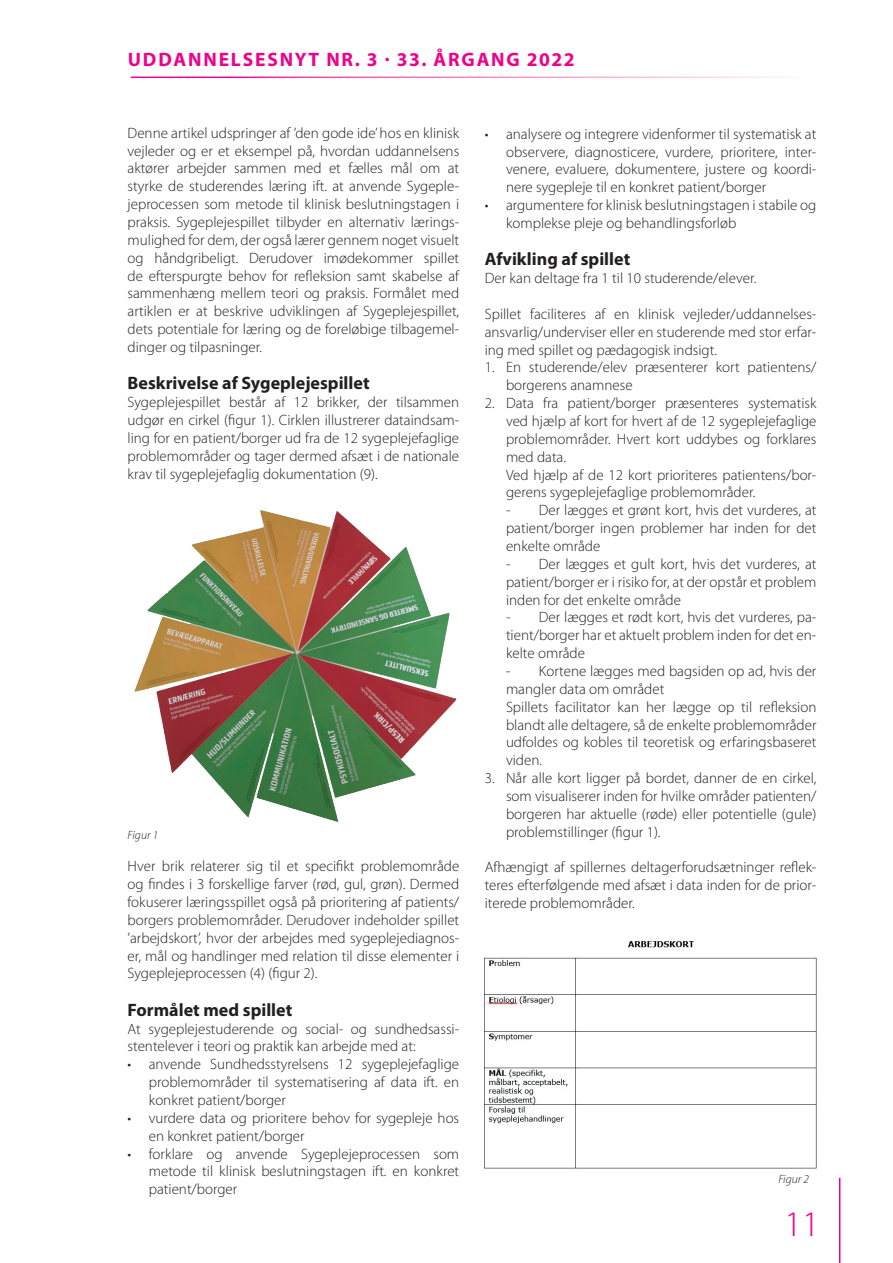
<style>
.page{position:relative;width:893px;height:1263px;background:#fff}
.page>*{position:absolute;margin:0;border:0;box-sizing:border-box;transform-origin:0 0}
.t1{font:300 36px "Myriad Pro";color:#ed028c}
.t2{font:700 19.5px "Myriad Pro";letter-spacing:.095em;color:#ed028c}
.t3{font:700 18px "Myriad Pro";color:#231f20}
.t4{font:300 15px/17.9px "Myriad Pro";color:#231f20;text-align:justify}
.t5{font:italic 300 12px "Myriad Pro";color:#231f20}
</style>
<div class="page">
<hr style="left:839px;top:1178px;width:1px;height:85px;background:#ed028c">
<img style="left:134px;top:510px;width:323px;height:312px">
<img style="left:482px;top:941px;width:335px;height:228px">
<h2 class="t2" style="left:128px;top:46px;width:448px">UDDANNELSESNYT NR. 3 · 33. ÅRGANG 2022</h2>
<p class="t4" style="left:128px;top:124px;width:333px">Denne artikel udspringer af ’den gode ide’ hos en klinisk vejleder og er et eksempel på, hvordan uddannelsens aktører arbejder sammen med et fælles mål om at styrke de studerendes læring ift. at anvende Sygeple&shy;jeprocessen som metode til klinisk beslutningstagen i praksis. Sygeplejespillet tilbyder en alternativ lærings&shy;mulighed for dem, der også lærer gennem noget visuelt og håndgribeligt. Derudover imødekommer spillet de efterspurgte behov for refleksion samt skabelse af sammenhæng mellem teori og praksis. Formålet med artiklen er at beskrive udviklingen af Sygeplejespillet, dets potentiale for læring og de foreløbige tilbagemel&shy;dinger og tilpasninger.</p>
<p class="t3" style="left:128px;top:371px;width:244px">Beskrivelse af Sygeplejespillet</p>
<p class="t4" style="left:128px;top:393px;width:333px">Sygeplejespillet består af 12 brikker, der tilsammen udgør en cirkel (figur 1). Cirklen illustrerer dataindsam&shy;ling for en patient/borger ud fra de 12 sygeplejefaglige problemområder og tager dermed afsæt i de nationale krav til sygeplejefaglig dokumentation (9).</p>
<p class="t5" style="left:128px;top:828px;width:32px">Figur 1</p>
<p class="t4" style="left:128px;top:857px;width:333px">Hver brik relaterer sig til et specifikt problemområde og findes i 3 forskellige farver (rød, gul, grøn). Dermed fokuserer læringsspillet også på prioritering af patients/ borgers problemområder. Derudover indeholder spillet ’arbejdskort’, hvor der arbejdes med sygeplejediagnos&shy;er, mål og handlinger med relation til disse elementer i Sygeplejeprocessen (4) (figur 2).</p>
<p class="t3" style="left:128px;top:998px;width:166px">Formålet med spillet</p>
<p class="t4" style="left:128px;top:1019px;width:332px">At sygeplejestuderende og social- og sundhedsassi&shy;stentelever i teori og praktik kan arbejde med at:</p>
<p class="t4" style="left:149px;top:1055px;width:312px;text-indent:-21px">• anvende Sundhedsstyrelsens 12 sygeplejefaglige problemområder til systematisering af data ift. en konkret patient/borger</p>
<p class="t4" style="left:149px;top:1109px;width:312px;text-indent:-21px">• vurdere data og prioritere behov for sygepleje hos en konkret patient/borger</p>
<p class="t4" style="left:149px;top:1144px;width:312px;text-indent:-21px">• forklare og anvende Sygeplejeprocessen som metode til klinisk beslutningstagen ift. en konkret patient/borger</p>
<p class="t4" style="left:506px;top:125px;width:312px;text-indent:-21px">• analysere og integrere videnformer til systematisk at observere, diagnosticere, vurdere, prioritere, inter&shy;venere, evaluere, dokumentere, justere og koordi&shy;nere sygepleje til en konkret patient/borger</p>
<p class="t4" style="left:506px;top:196px;width:312px;text-indent:-21px">• argumentere for klinisk beslutningstagen i stabile og komplekse pleje og behandlingsforløb</p>
<p class="t3" style="left:485px;top:248px;width:147px">Afvikling af spillet</p>
<p class="t4" style="left:485px;top:269px;width:273px">Der kan deltage fra 1 til 10 studerende/elever.</p>
<p class="t4" style="left:485px;top:305px;width:333px">Spillet faciliteres af en klinisk vejleder/uddannelses&shy;ansvarlig/underviser eller en studerende med stor erfar&shy;ing med spillet og pædagogisk indsigt.</p>
<p class="t4" style="left:506px;top:358px;width:312px;text-indent:-21px">1. En studerende/elev præsenterer kort patientens/ borgerens anamnese</p>
<p class="t4" style="left:506px;top:394px;width:312px;text-align:left;text-indent:-21px">2. Data fra patient/borger præsenteres systematisk ved hjælp af kort for hvert af de 12 sygeplejefaglige problemområder. Hvert kort uddybes og forklares med data.<br>Ved hjælp af de 12 kort prioriteres patientens/bor&shy;gerens sygeplejefaglige problemområder.</p>
<p class="t4" style="left:506px;top:501px;width:312px">- Der lægges et grønt kort, hvis det vurderes, at patient/borger ingen problemer har inden for det enkelte område</p>
<p class="t4" style="left:506px;top:555px;width:312px">- Der lægges et gult kort, hvis det vurderes, at patient/borger er i risiko for, at der opstår et problem inden for det enkelte område</p>
<p class="t4" style="left:506px;top:608px;width:312px">- Der lægges et rødt kort, hvis det vurderes, pa&shy;tient/borger har et aktuelt problem inden for det en&shy;kelte område</p>
<p class="t4" style="left:506px;top:662px;width:312px;text-align:left">- Kortene lægges med bagsiden op ad, hvis der mangler data om området<br>Spillets facilitator kan her lægge op til refleksion blandt alle deltagere, så de enkelte problemområder udfoldes og kobles til teoretisk og erfaringsbaseret viden.</p>
<p class="t4" style="left:506px;top:769px;width:312px;text-indent:-21px">3. Når alle kort ligger på bordet, danner de en cirkel, som visualiserer inden for hvilke områder patienten/ borgeren har aktuelle (røde) eller potentielle (gule) problemstillinger (figur 1).</p>
<p class="t4" style="left:485px;top:858px;width:333px">Afhængigt af spillernes deltagerforudsætninger reflek&shy;teres efterfølgende med afsæt i data inden for de prior&shy;iterede problemområder.</p>
<p class="t5" style="left:778px;top:1171px;width:32px">Figur 2</p>
<h1 class="t1" style="left:784px;top:1202px;width:37px">11</h1>
</div>
